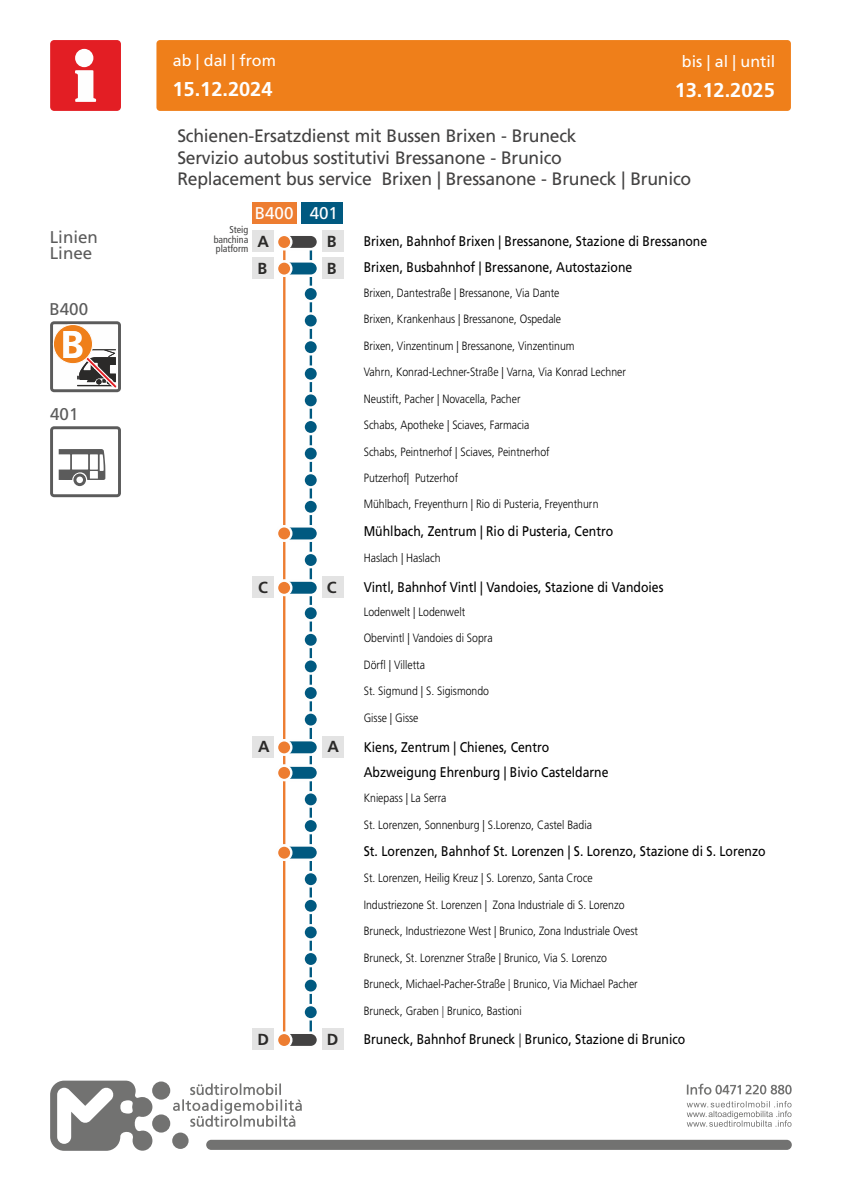
<style>
.page{position:relative;width:842px;height:1191px;background:#fff}
.page>*{position:absolute;margin:0;border:0;box-sizing:border-box;transform-origin:0 0}
.t1{font:700 38.5px "Frutiger";color:#fefefe}
.t2{font:700 20px "Frutiger";color:#fefefe}
.t3{font:18px/21.3px "Frutiger";letter-spacing:-.015em;color:#434242}
.t4{font:17px/16.1px "Frutiger";color:#5b5b5b}
.t5{font:17px "Frutiger";color:#fff}
.t6{font:16px "Frutiger";color:#fefefe}
.t7{font:700 16px "Frutiger";color:#2b2a29}
.t8{font:14px "Frutiger";color:#000;scale:.87 1}
.t9{font:300 12px "Frutiger";color:#000;scale:.87 1}
.t10{font:condensed 10px/9.4px "Frutiger";color:#434242;text-align:justify}
.s1{color:#434242}
</style>
<div class="page">
<div style="left:252px;top:1028px;width:22px;height:22px;background:#e3e3e3"></div>
<div style="left:322px;top:1028px;width:21px;height:22px;background:#e3e3e3"></div>
<div style="left:252px;top:736px;width:22px;height:21px;background:#e3e3e3"></div>
<div style="left:322px;top:736px;width:21px;height:21px;background:#e3e3e3"></div>
<div style="left:252px;top:576px;width:22px;height:22px;background:#e3e3e3"></div>
<div style="left:322px;top:576px;width:21px;height:22px;background:#e3e3e3"></div>
<div style="left:252px;top:257px;width:22px;height:22px;background:#e3e3e3"></div>
<div style="left:322px;top:257px;width:21px;height:22px;background:#e3e3e3"></div>
<div style="left:322px;top:231px;width:21px;height:21px;background:#e3e3e3"></div>
<div style="left:252px;top:231px;width:22px;height:21px;background:#e3e3e3"></div>
<div style="left:206px;top:1139px;width:586px;height:10px;background:#727271;border-radius:5px"></div>
<svg style="left:50px;top:1080px;width:252px;height:70px"></svg>
<svg style="left:687px;top:1101px;width:105px;height:25px"></svg>
<svg style="left:687px;top:1083px;width:105px;height:11px"></svg>
<svg style="left:50px;top:40px;width:71px;height:71px;background:#e74247"></svg>
<div style="left:156px;top:40px;width:635px;height:71px;background:#ef7f1a;border-radius:4px"></div>
<svg style="left:50px;top:426px;width:71px;height:71px"></svg>
<svg style="left:50px;top:321px;width:71px;height:71px"></svg>
<div style="left:53px;top:324px;width:40px;height:40px;background:#ef7f1a;border:1px solid #fefefe;border-radius:50%"></div>
<svg style="left:309px;top:250px;width:4px;height:781px"></svg>
<svg style="left:283px;top:250px;width:3px;height:781px;background:#f0965a"></svg>
<svg style="left:302px;top:1003px;width:17px;height:17px"></svg>
<svg style="left:302px;top:791px;width:17px;height:16px"></svg>
<svg style="left:302px;top:339px;width:17px;height:16px"></svg>
<svg style="left:302px;top:897px;width:17px;height:17px"></svg>
<svg style="left:302px;top:445px;width:17px;height:17px"></svg>
<svg style="left:302px;top:472px;width:17px;height:16px"></svg>
<svg style="left:302px;top:684px;width:17px;height:17px"></svg>
<svg style="left:302px;top:950px;width:17px;height:17px"></svg>
<svg style="left:302px;top:286px;width:17px;height:16px"></svg>
<svg style="left:302px;top:392px;width:17px;height:17px"></svg>
<svg style="left:302px;top:631px;width:17px;height:17px"></svg>
<svg style="left:302px;top:977px;width:17px;height:17px"></svg>
<svg style="left:302px;top:551px;width:17px;height:17px"></svg>
<svg style="left:302px;top:312px;width:17px;height:17px"></svg>
<svg style="left:302px;top:871px;width:17px;height:16px"></svg>
<svg style="left:302px;top:418px;width:17px;height:17px"></svg>
<svg style="left:302px;top:658px;width:17px;height:17px"></svg>
<svg style="left:302px;top:924px;width:17px;height:16px"></svg>
<svg style="left:302px;top:498px;width:17px;height:17px"></svg>
<svg style="left:302px;top:711px;width:17px;height:17px"></svg>
<svg style="left:302px;top:817px;width:17px;height:17px"></svg>
<svg style="left:302px;top:365px;width:17px;height:17px"></svg>
<svg style="left:302px;top:605px;width:17px;height:16px"></svg>
<div style="left:302px;top:203px;width:41px;height:21px;background:#005980"></div>
<div style="left:252px;top:203px;width:45px;height:21px;background:#ed7d31"></div>
<div style="left:276px;top:844px;width:43px;height:17px;background:#005980;border:2px solid #fefefe;border-radius:7px"></div>
<div style="left:276px;top:764px;width:43px;height:17px;background:#005980;border:2px solid #fefefe;border-radius:7px"></div>
<div style="left:276px;top:739px;width:43px;height:16px;background:#005980;border:2px solid #fefefe;border-radius:7px"></div>
<div style="left:276px;top:579px;width:43px;height:17px;background:#005980;border:2px solid #fefefe;border-radius:7px"></div>
<div style="left:276px;top:1031px;width:43px;height:17px;background:#434242;border:2px solid #fefefe;border-radius:7px"></div>
<div style="left:276px;top:233px;width:43px;height:17px;background:#434242;border:2px solid #fefefe;border-radius:7px"></div>
<div style="left:276px;top:525px;width:43px;height:17px;background:#005980;border:2px solid #fefefe;border-radius:7px"></div>
<div style="left:276px;top:260px;width:43px;height:17px;background:#005980;border:2px solid #fefefe;border-radius:7px"></div>
<svg style="left:276px;top:260px;width:16px;height:17px"></svg>
<svg style="left:276px;top:579px;width:16px;height:17px"></svg>
<svg style="left:276px;top:1031px;width:16px;height:17px"></svg>
<div style="left:276px;top:234px;width:16px;height:16px;background:#ed7d31;border:2px solid #fefefe;border-radius:50%"></div>
<svg style="left:276px;top:525px;width:16px;height:17px"></svg>
<svg style="left:276px;top:739px;width:16px;height:17px"></svg>
<svg style="left:276px;top:764px;width:16px;height:17px"></svg>
<svg style="left:276px;top:844px;width:16px;height:17px"></svg>
<h3 class="t4" style="left:50px;top:230px;width:50px">Linien<br>Linee</h3>
<h3 class="t4" style="left:49px;top:303px;width:40px">B400</h3>
<h1 class="t1" style="left:60px;top:329px;width:25px">B</h1>
<h3 class="t4" style="left:50px;top:408px;width:30px">401</h3>
<h3 class="t6" style="left:173px;top:54px;width:105px">ab | dal | from</h3>
<h3 class="t6" style="left:682px;top:55px;width:95px">bis | al | until</h3>
<h2 class="t2" style="left:172px;top:81px;width:102px">15.12.2024</h2>
<h2 class="t2" style="left:675px;top:82px;width:102px">13.12.2025</h2>
<h3 class="t3" style="left:177px;top:127px;width:515px">Schienen-Ersatzdienst mit Bussen Brixen - Bruneck<br>Servizio autobus sostitutivi Bressanone - Brunico<br>Replacement bus service Brixen | Bressanone - Bruneck | Brunico</h3>
<p class="t10" style="left:214px;top:226px;width:36px;text-indent:16px">Steig banchina platform</p>
<h3 class="t5" style="left:255px;top:207px;width:85px">B400 401</h3>
<h3 class="t7" style="left:257px;top:235px;width:13px">A</h3>
<h3 class="t7" style="left:327px;top:235px;width:11px">B</h3>
<h3 class="t7" style="left:257px;top:262px;width:11px">B</h3>
<h3 class="t7" style="left:327px;top:262px;width:11px">B</h3>
<h3 class="t7" style="left:258px;top:581px;width:11px">C</h3>
<h3 class="t7" style="left:327px;top:581px;width:11px">C</h3>
<h3 class="t7" style="left:258px;top:740px;width:13px">A</h3>
<h3 class="t7" style="left:327px;top:740px;width:13px">A</h3>
<h3 class="t7" style="left:257px;top:1033px;width:13px">D</h3>
<h3 class="t7" style="left:327px;top:1033px;width:13px">D</h3>
<p class="t8" style="left:364px;top:236px;width:396px">Brixen, Bahnhof Brixen | Bressanone, Stazione di Bressanone</p>
<p class="t8" style="left:364px;top:262px;width:310px">Brixen, Busbahnhof | Bressanone, Autostazione</p>
<p class="t9" style="left:364px;top:288px;width:226px">Brixen, Dantestraße | Bressanone, Via Dante</p>
<p class="t9" style="left:364px;top:314px;width:228px">Brixen, Krankenhaus | Bressanone, Ospedale</p>
<p class="t9" style="left:364px;top:341px;width:244px">Brixen, Vinzentinum | Bressanone, Vinzentinum</p>
<p class="t9" style="left:364px;top:367px;width:303px">Vahrn, Konrad-Lechner-Straße | Varna, Via Konrad Lechner</p>
<p class="t9" style="left:364px;top:394px;width:182px">Neustift, Pacher | Novacella, Pacher</p>
<p class="t9" style="left:364px;top:420px;width:192px">Schabs, Apotheke | Sciaves, Farmacia</p>
<p class="t9" style="left:364px;top:447px;width:215px">Schabs, Peintnerhof | Sciaves, Peintnerhof</p>
<p class="t9" style="left:364px;top:473px;width:110px">Putzerhof| Putzerhof</p>
<p class="t9" style="left:364px;top:499px;width:271px">Mühlbach, Freyenthurn | Rio di Pusteria, Freyenthurn</p>
<p class="t8" style="left:364px;top:525px;width:288px">Mühlbach, Zentrum | Rio di Pusteria, Centro</p>
<p class="t9" style="left:364px;top:553px;width:90px">Haslach | Haslach</p>
<p class="t8" style="left:364px;top:581px;width:346px">Vintl, Bahnhof Vintl | Vandoies, Stazione di Vandoies</p>
<p class="t9" style="left:364px;top:606px;width:118px">Lodenwelt | Lodenwelt</p>
<p class="t9" style="left:364px;top:633px;width:150px">Obervintl | Vandoies di Sopra</p>
<p class="t9" style="left:364px;top:660px;width:72px">Dörfl | Villetta</p>
<p class="t9" style="left:364px;top:686px;width:146px">St. Sigmund | S. Sigismondo</p>
<p class="t9" style="left:364px;top:712px;width:64px">Gisse | Gisse</p>
<p class="t8" style="left:364px;top:741px;width:215px">Kiens, Zentrum | Chienes, Centro</p>
<p class="t8" style="left:364px;top:766px;width:283px">Abzweigung Ehrenburg | Bivio Casteldarne</p>
<p class="t9" style="left:364px;top:793px;width:97px">Kniepass | La Serra</p>
<p class="t9" style="left:364px;top:819px;width:264px">St. Lorenzen, Sonnenburg | S.Lorenzo, Castel Badia</p>
<p class="t8" style="left:364px;top:845px;width:463px">St. Lorenzen, Bahnhof St. Lorenzen | S. Lorenzo, Stazione di S. Lorenzo</p>
<p class="t9" style="left:364px;top:873px;width:265px">St. Lorenzen, Heilig Kreuz | S. Lorenzo, Santa Croce</p>
<p class="t9" style="left:364px;top:899px;width:301px">Industriezone St. Lorenzen | Zona Industriale di S. Lorenzo</p>
<p class="t9" style="left:364px;top:926px;width:317px">Bruneck, Industriezone West | Brunico, Zona Industriale Ovest</p>
<p class="t9" style="left:364px;top:952px;width:281px">Bruneck, St. Lorenzner Straße | Brunico, Via S. Lorenzo</p>
<p class="t9" style="left:364px;top:979px;width:316px">Bruneck, Michael-Pacher-Straße <span class="s1">|</span> Brunico, Via Michael Pacher</p>
<p class="t9" style="left:364px;top:1005px;width:183px">Bruneck, Graben <span class="s1">|</span> Brunico, Bastioni</p>
<p class="t8" style="left:364px;top:1033px;width:371px">Bruneck, Bahnhof Bruneck <span class="s1">|</span> Brunico, Stazione di Brunico</p>
</div>
